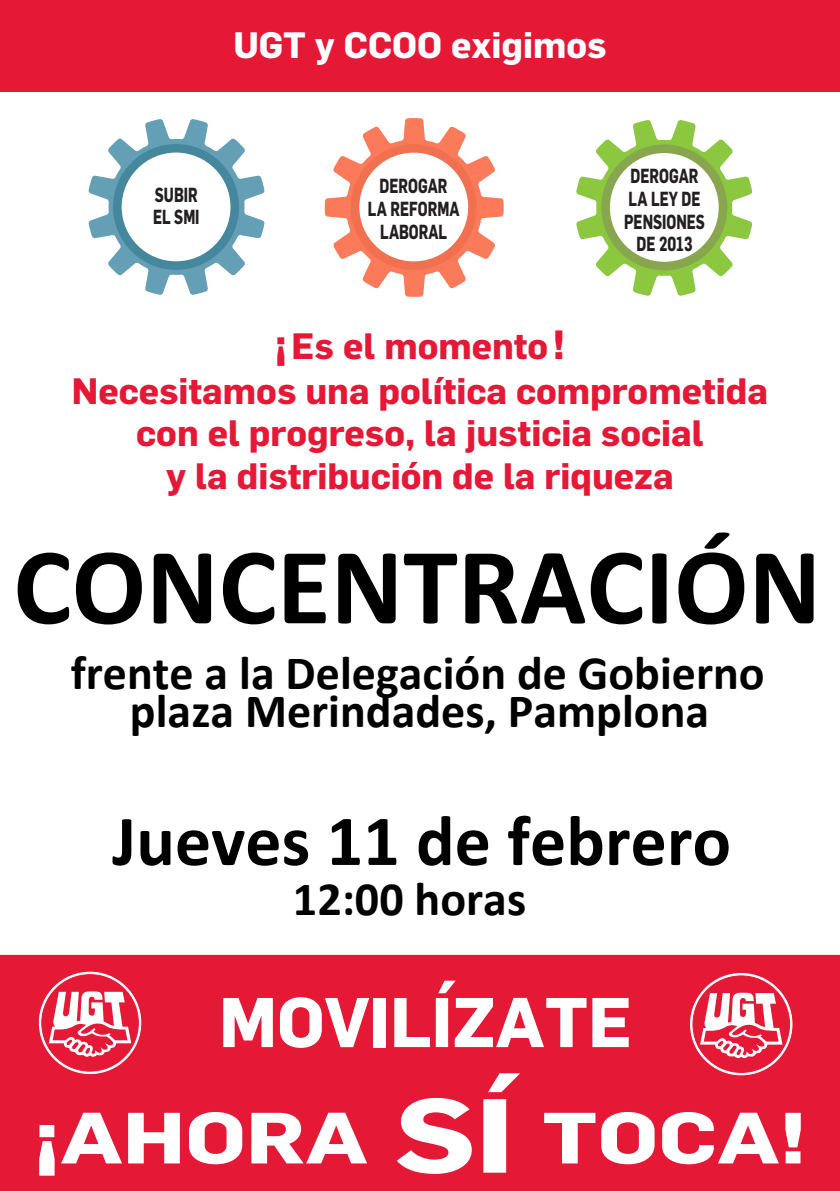
<style>
.page{position:relative;width:840px;height:1191px;background:#fff}
.page>*{position:absolute;margin:0;border:0;box-sizing:border-box;transform-origin:0 0}
.t1{font:700 110px "Calibri";color:#000}
.t2{font:700 72px "Calibri";color:#000}
.t3{font:700 71px "Flama";color:#fff;scale:1.23 1}
.t4{font:700 68.8px "Flama";color:#fff}
.t5{font:700 48px/37.8px "Calibri";color:#000;text-align:center}
.t6{font:700 36px/43.2px "Flama";color:#e51836;text-align:center}
.t7{font:700 36px "Flama";color:#fff}
.t8{font:700 20px/22.8px "Flama";color:#231f20;text-align:center;scale:.71 1}
.s1{font-size:40px}
.s2{font-size:103px}
</style>
<div class="page">
<div style="left:0;top:955px;width:839px;height:236px;background:#e51836"></div>
<svg style="left:39px;top:972px;width:102px;height:101px"></svg>
<div style="left:42px;top:974px;width:96px;height:97px;background:#e51836;border-radius:50%"></div>
<svg style="left:49px;top:991px;width:82px;height:67px"></svg>
<svg style="left:576px;top:120px;width:176px;height:176px"></svg>
<div style="left:605px;top:149px;width:117px;height:117px;background:#fff;border-radius:50%"></div>
<div style="left:601px;top:144px;width:125px;height:126px;border:9px solid #87a64d;border-radius:50%"></div>
<svg style="left:88px;top:119px;width:176px;height:176px"></svg>
<div style="left:117px;top:148px;width:118px;height:118px;background:#fff;border-radius:50%"></div>
<div style="left:113px;top:144px;width:126px;height:126px;border:9px solid #45879c;border-radius:50%"></div>
<svg style="left:324px;top:118px;width:179px;height:179px"></svg>
<div style="left:355px;top:148px;width:117px;height:118px;background:#fff;border-radius:50%"></div>
<div style="left:350px;top:144px;width:126px;height:126px;border:9px solid #f0704f;border-radius:50%"></div>
<div style="left:0;top:0;width:839px;height:91px;background:#e51836"></div>
<svg style="left:690px;top:973px;width:101px;height:101px"></svg>
<div style="left:692px;top:976px;width:97px;height:96px;background:#e51836;border-radius:50%"></div>
<svg style="left:699px;top:992px;width:83px;height:67px"></svg>
<p class="t7" style="left:233px;top:24px;width:374px">UGT y CCOO exigimos</p>
<p class="t8" style="left:153px;top:182px;width:67px;text-align:left">SUBIR<br>EL SMI</p>
<p class="t8" style="left:367px;top:174px;width:131px">DEROGAR<br>LA REFORMA<br>LABORAL</p>
<p class="t8" style="left:623px;top:164px;width:115px">DEROGAR<br>LA LEY DE<br>PENSIONES<br>DE 2013</p>
<p class="t6" style="left:72px;top:324px;width:697px"><span class="s1">¡</span>Es el momento<span class="s1">!<br></span>Necesitamos una política comprometida con el progreso, la justicia social<br>y la distribución de la riqueza</p>
<h1 class="t1" style="left:13px;top:509px;width:808px">CONCENTRACIÓN</h1>
<h3 class="t5" style="left:71px;top:653px;width:695px">frente a la Delegación de Gobierno plaza Merindades, Pamplona</h3>
<h2 class="t2" style="left:112px;top:790px;width:620px">Jueves 11 de febrero</h2>
<h3 class="t5" style="left:293px;top:880px;width:234px">12:00 horas</h3>
<p class="t4" style="left:219px;top:980px;width:414px">MOVILÍZATE</p>
<h3 class="t3" style="left:33px;top:1095px;width:629px">¡AHORA <span class="s2">SÍ</span> TOCA!</h3>
</div>
